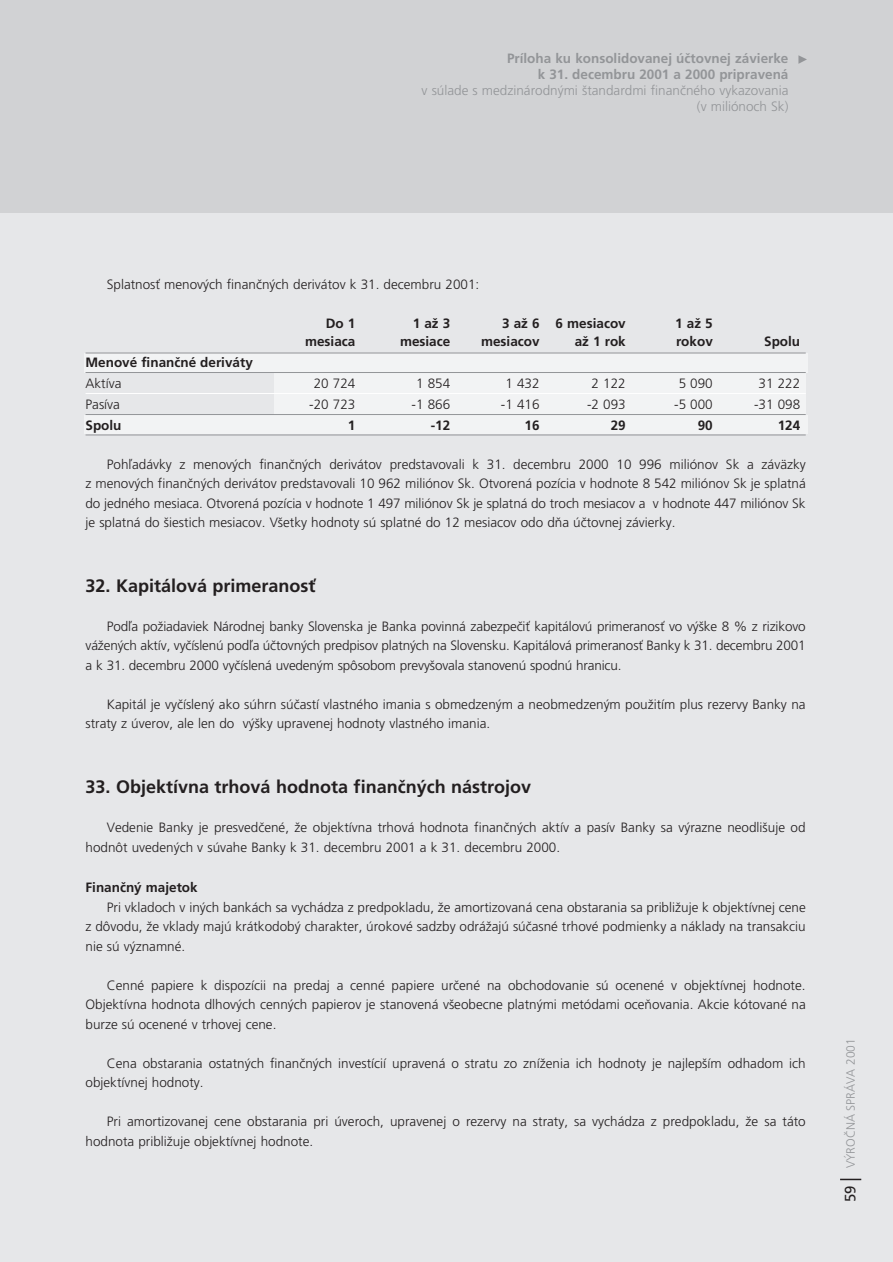
<style>
.page{position:relative;width:893px;height:1262px;background:#fff}
.page>*{position:absolute;margin:0;border:0;box-sizing:border-box;transform-origin:0 0}
.t1{font:700 18px "Frutiger CE";color:#231f20}
.t2{font:300 13.5px/19.5px "Frutiger CE";color:#231f20;text-align:justify}
.t3{font:700 13.5px "Frutiger CE";color:#231f20}
.t4{font:700 13.5px/15.9px "Frutiger CE";color:#939598;text-align:right}
.t5{font:300 13.5px/15.9px "Frutiger CE";color:#939598;text-align:right}
.t6{font:300 12px "Frutiger CE";color:#939598}
.s1{font-weight:400;font-size:15px;color:#231f20}
</style>
<div class="page">
<div style="left:0;top:0;width:892px;height:1261px;background:#e6e7e9"></div>
<div style="left:0;top:0;width:892px;height:213px;background:#d1d2d4"></div>
<hr style="left:840px;top:1178px;width:21px;height:2px;background:#231f20">
<svg style="left:798px;top:55px;width:9px;height:9px"></svg>
<div style="left:84px;top:416px;width:723px;height:18px;background:#f2f3f4"></div>
<div style="left:84px;top:353px;width:723px;height:19px;background:#f2f3f4"></div>
<div style="left:274px;top:353px;width:531px;height:81px;background:#f2f3f4"></div>
<hr style="left:86px;top:352px;width:719px;height:1px;background:#939598">
<hr style="left:86px;top:372px;width:719px;height:1px;background:#939598">
<hr style="left:86px;top:393px;width:719px;height:1px;background:#fff">
<hr style="left:86px;top:414px;width:719px;height:1px;background:#939598">
<hr style="left:86px;top:434px;width:719px;height:1px;background:#939598">
<p class="t4" style="left:507px;top:52px;width:283px">Príloha ku konsolidovanej úãtovnej závierke k 31. decembru 2001 a 2000 pripravená</p>
<p class="t5" style="left:421px;top:84px;width:368px">v súlade s medzinárodn˘mi ‰tandardmi finanãného vykazovania (v miliónoch Sk)</p>
<p class="t2" style="left:107px;top:276px;width:374px">SplatnosÈ menov˘ch finanãn˘ch derivátov k 31. decembru 2001:</p>
<p class="t3" style="left:326px;top:318px;width:31px">Do 1</p>
<p class="t3" style="left:413px;top:318px;width:39px">1 aÏ 3</p>
<p class="t3" style="left:502px;top:318px;width:125px">3 aÏ 6 6 mesiacov</p>
<p class="t3" style="left:675px;top:318px;width:39px">1 aÏ 5</p>
<p class="t3" style="left:305px;top:336px;width:52px">mesiaca</p>
<p class="t3" style="left:400px;top:336px;width:52px">mesiace</p>
<p class="t3" style="left:481px;top:336px;width:60px">mesiacov</p>
<p class="t3" style="left:574px;top:336px;width:53px">aÏ 1 rok</p>
<p class="t3" style="left:676px;top:336px;width:38px">rokov</p>
<p class="t3" style="left:764px;top:336px;width:37px">Spolu</p>
<p class="t3" style="left:85px;top:357px;width:169px">Menové finanãné deriváty</p>
<p class="t2" style="left:85px;top:375px;width:37px">Aktíva</p>
<p class="t2" style="left:314px;top:375px;width:43px">20 724</p>
<p class="t2" style="left:416px;top:375px;width:36px">1 854</p>
<p class="t2" style="left:505px;top:375px;width:36px">1 432</p>
<p class="t2" style="left:591px;top:375px;width:36px">2 122</p>
<p class="t2" style="left:678px;top:375px;width:36px">5 090</p>
<p class="t2" style="left:758px;top:375px;width:43px">31 222</p>
<p class="t2" style="left:85px;top:396px;width:36px">Pasíva</p>
<p class="t2" style="left:309px;top:396px;width:48px">-20 723</p>
<p class="t2" style="left:411px;top:396px;width:40px">-1 866</p>
<p class="t2" style="left:501px;top:396px;width:40px">-1 416</p>
<p class="t2" style="left:587px;top:396px;width:40px">-2 093</p>
<p class="t2" style="left:674px;top:396px;width:40px">-5 000</p>
<p class="t2" style="left:754px;top:396px;width:48px">-31 098</p>
<p class="t3" style="left:85px;top:420px;width:38px">Spolu</p>
<p class="t3" style="left:348px;top:420px;width:9px">1</p>
<p class="t3" style="left:431px;top:420px;width:21px">-12</p>
<p class="t3" style="left:524px;top:420px;width:17px">16</p>
<p class="t3" style="left:610px;top:420px;width:17px">29</p>
<p class="t3" style="left:697px;top:420px;width:17px">90</p>
<p class="t3" style="left:777px;top:420px;width:24px">124</p>
<p class="t2" style="left:85px;top:456px;width:721px;text-indent:21px">Pohºadávky z menov˘ch finanãn˘ch derivátov predstavovali k 31. decembru 2000 10 996 miliónov Sk a záväzky z menov˘ch finanãn˘ch derivátov predstavovali 10 962 miliónov Sk. Otvorená pozícia v hodnote 8 542 miliónov Sk je splatná do jedného mesiaca. Otvorená pozícia v hodnote 1 497 miliónov Sk je splatná do troch mesiacov a v hodnote 447 miliónov Sk je splatná do ‰iestich mesiacov. V‰etky hodnoty sú splatné do 12 mesiacov odo dÀa úãtovnej závierky.</p>
<h1 class="t1" style="left:85px;top:579px;width:232px">32. Kapitálová primeranosÈ</h1>
<p class="t2" style="left:85px;top:618px;width:721px;text-indent:21px">Podºa poÏiadaviek Národnej banky Slovenska je Banka povinná zabezpeãiÈ kapitálovú primeranosÈ vo v˘‰ke 8 % z rizikovo váÏen˘ch aktív, vyãíslenú podºa úãtovn˘ch predpisov platn˘ch na Slovensku. Kapitálová primeranosÈ Banky k 31. decembru 2001 a k 31. decembru 2000 vyãíslená uveden˘m spôsobom prevy‰ovala stanovenú spodnú hranicu.</p>
<p class="t2" style="left:85px;top:696px;width:721px;text-indent:21px">Kapitál je vyãíslen˘ ako súhrn súãastí vlastného imania s obmedzen˘m a neobmedzen˘m pouÏitím plus rezervy Banky na straty z úverov, ale len do v˘‰ky upravenej hodnoty vlastného imania.</p>
<h1 class="t1" style="left:85px;top:780px;width:447px">33. Objektívna trhová hodnota finanãn˘ch nástrojov</h1>
<p class="t2" style="left:85px;top:819px;width:721px;text-indent:21px">Vedenie Banky je presvedãené, Ïe objektívna trhová hodnota finanãn˘ch aktív a pasív Banky sa v˘razne neodli‰uje od hodnôt uveden˘ch v súvahe Banky k 31. decembru 2001 a k 31. decembru 2000.</p>
<p class="t3" style="left:85px;top:882px;width:114px">Finanãn˘ majetok</p>
<p class="t2" style="left:85px;top:898px;width:721px;text-indent:21px">Pri vkladoch v in˘ch bankách sa vychádza z predpokladu, Ïe amortizovaná cena obstarania sa pribliÏuje k objektívnej cene z dôvodu, Ïe vklady majú krátkodob˘ charakter, úrokové sadzby odráÏajú súãasné trhové podmienky a náklady na transakciu nie sú v˘znamné.</p>
<p class="t2" style="left:85px;top:976px;width:721px;text-indent:21px">Cenné papiere k dispozícii na predaj a cenné papiere urãené na obchodovanie sú ocenené v objektívnej hodnote.<br>Objektívna hodnota dlhov˘ch cenn˘ch papierov je stanovená v‰eobecne platn˘mi metódami oceÀovania. Akcie kótované na burze sú ocenené v trhovej cene.</p>
<p class="t2" style="left:85px;top:1054px;width:721px;text-indent:21px">Cena obstarania ostatn˘ch finanãn˘ch investícií upravená o stratu zo zníÏenia ich hodnoty je najlep‰ím odhadom ich objektívnej hodnoty.</p>
<p class="t2" style="left:85px;top:1113px;width:721px;text-indent:21px">Pri amortizovanej cene obstarania pri úveroch, upravenej o rezervy na straty, sa vychádza z predpokladu, Ïe sa táto hodnota pribliÏuje objektívnej hodnote.</p>
<p class="t6" style="left:846px;top:1202px;width:166px;rotate:-90deg"><span class="s1">59</span> V¯ROâNÁ SPRÁVA 2001</p>
</div>
